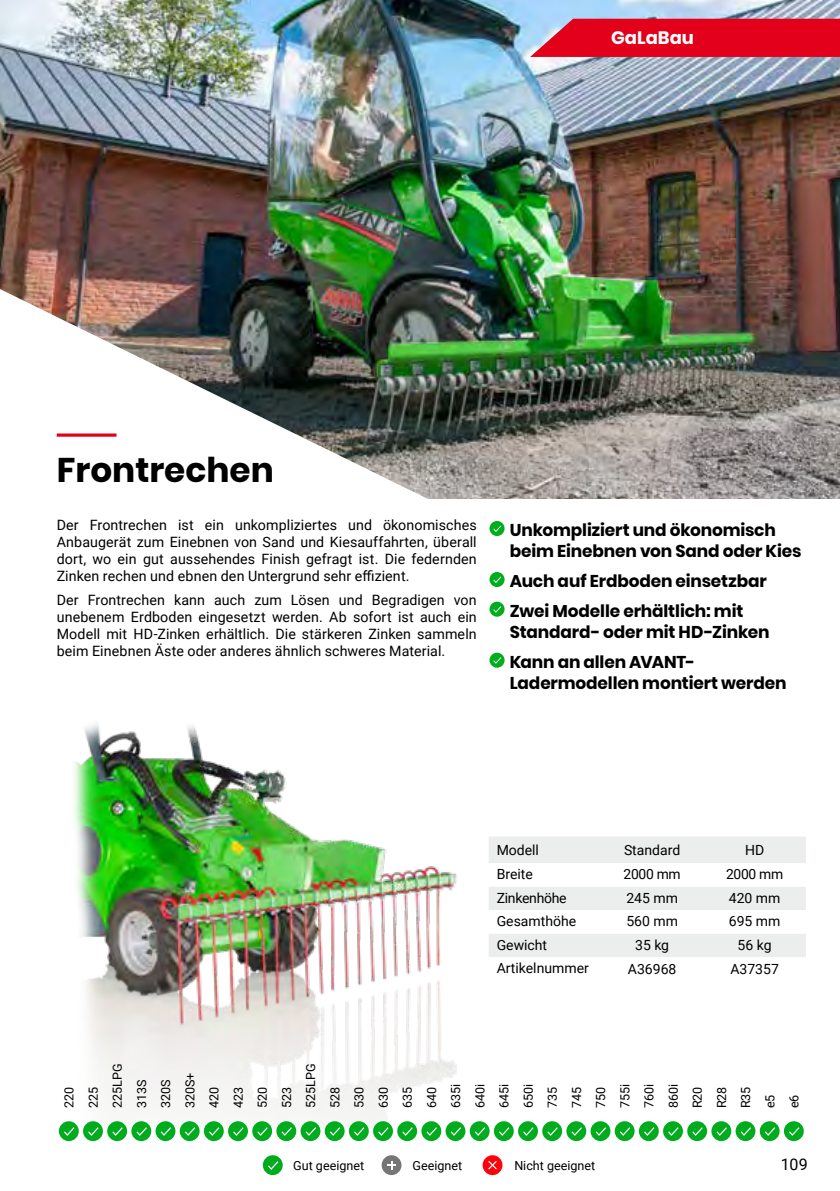
<style>
.page{position:relative;width:840px;height:1191px;background:#fff}
.page>*{position:absolute;margin:0;border:0;box-sizing:border-box;transform-origin:0 0}
.t1{font:700 34.2px "Poppins";color:#000}
.t2{font:700 18px "Poppins";color:#fff}
.t3{font:700 17px/29.6px "Poppins";letter-spacing:-.01em;color:#000}
.t4{font:16px "Roboto";color:#000}
.t5{font:14.2px/17px "Roboto";letter-spacing:.01em;color:#000;text-align:justify}
.t6{font:14px "Roboto";color:#000}
.t7{font:14px "Roboto";letter-spacing:-.02em;color:#000}
.t8{font:12.6px/24.2px "Roboto";color:#000}
</style>
<div class="page">
<img style="left:0;top:0;width:839px;height:498px">
<img style="left:0;top:289px;width:429px;height:210px">
<img style="left:59px;top:723px;width:406px;height:405px">
<div style="left:489px;top:521px;width:15px;height:15px;background:#00ad1d;border-radius:50%"></div>
<svg style="left:493px;top:525px;width:8px;height:7px"></svg>
<div style="left:489px;top:572px;width:15px;height:15px;background:#00ad1d;border-radius:50%"></div>
<svg style="left:493px;top:576px;width:8px;height:7px"></svg>
<svg style="left:489px;top:601px;width:15px;height:15px"></svg>
<svg style="left:493px;top:606px;width:8px;height:7px"></svg>
<svg style="left:489px;top:652px;width:15px;height:15px"></svg>
<svg style="left:493px;top:657px;width:8px;height:7px"></svg>
<svg style="left:57px;top:433px;width:59px;height:4px"></svg>
<div style="left:263px;top:1155px;width:19px;height:20px;background:#00ac1d;border-radius:50%"></div>
<svg style="left:268px;top:1161px;width:10px;height:8px"></svg>
<div style="left:381px;top:1155px;width:20px;height:20px;background:#767676;border-radius:50%"></div>
<svg style="left:387px;top:1161px;width:8px;height:8px"></svg>
<div style="left:482px;top:1155px;width:20px;height:20px;background:#ff010a;border-radius:50%"></div>
<svg style="left:488px;top:1161px;width:8px;height:8px"></svg>
<svg style="left:489px;top:837px;width:316px;height:120px"></svg>
<div style="left:59px;top:1121px;width:20px;height:20px;background:#00ac1d;border-radius:50%"></div>
<svg style="left:64px;top:1127px;width:10px;height:8px"></svg>
<div style="left:83px;top:1121px;width:20px;height:20px;background:#00ac1d;border-radius:50%"></div>
<svg style="left:88px;top:1127px;width:10px;height:8px"></svg>
<div style="left:107px;top:1121px;width:20px;height:20px;background:#00ac1d;border-radius:50%"></div>
<svg style="left:112px;top:1127px;width:11px;height:8px"></svg>
<div style="left:131px;top:1121px;width:20px;height:20px;background:#00ac1d;border-radius:50%"></div>
<svg style="left:136px;top:1127px;width:11px;height:8px"></svg>
<div style="left:155px;top:1121px;width:20px;height:20px;background:#00ac1d;border-radius:50%"></div>
<svg style="left:161px;top:1127px;width:10px;height:8px"></svg>
<div style="left:180px;top:1121px;width:19px;height:20px;background:#00ac1d;border-radius:50%"></div>
<svg style="left:185px;top:1127px;width:10px;height:8px"></svg>
<div style="left:204px;top:1121px;width:20px;height:20px;background:#00ac1d;border-radius:50%"></div>
<svg style="left:209px;top:1127px;width:10px;height:8px"></svg>
<div style="left:228px;top:1121px;width:20px;height:20px;background:#00ac1d;border-radius:50%"></div>
<svg style="left:233px;top:1127px;width:10px;height:8px"></svg>
<div style="left:252px;top:1121px;width:20px;height:20px;background:#00ac1d;border-radius:50%"></div>
<svg style="left:257px;top:1127px;width:10px;height:8px"></svg>
<div style="left:276px;top:1121px;width:20px;height:20px;background:#00ac1d;border-radius:50%"></div>
<svg style="left:281px;top:1127px;width:11px;height:8px"></svg>
<div style="left:300px;top:1121px;width:20px;height:20px;background:#00ac1d;border-radius:50%"></div>
<svg style="left:305px;top:1127px;width:11px;height:8px"></svg>
<div style="left:324px;top:1121px;width:20px;height:20px;background:#00ac1d;border-radius:50%"></div>
<svg style="left:330px;top:1127px;width:10px;height:8px"></svg>
<div style="left:349px;top:1121px;width:19px;height:20px;background:#00ac1d;border-radius:50%"></div>
<svg style="left:354px;top:1127px;width:10px;height:8px"></svg>
<div style="left:373px;top:1121px;width:20px;height:20px;background:#00ac1d;border-radius:50%"></div>
<svg style="left:378px;top:1127px;width:10px;height:8px"></svg>
<div style="left:397px;top:1121px;width:20px;height:20px;background:#00ac1d;border-radius:50%"></div>
<svg style="left:402px;top:1127px;width:10px;height:8px"></svg>
<div style="left:421px;top:1121px;width:20px;height:20px;background:#00ac1d;border-radius:50%"></div>
<svg style="left:426px;top:1127px;width:10px;height:8px"></svg>
<div style="left:445px;top:1121px;width:20px;height:20px;background:#00ac1d;border-radius:50%"></div>
<svg style="left:450px;top:1127px;width:11px;height:8px"></svg>
<div style="left:469px;top:1121px;width:20px;height:20px;background:#00ac1d;border-radius:50%"></div>
<svg style="left:475px;top:1127px;width:10px;height:8px"></svg>
<div style="left:493px;top:1121px;width:20px;height:20px;background:#00ac1d;border-radius:50%"></div>
<svg style="left:499px;top:1127px;width:10px;height:8px"></svg>
<div style="left:518px;top:1121px;width:19px;height:20px;background:#00ac1d;border-radius:50%"></div>
<svg style="left:523px;top:1127px;width:10px;height:8px"></svg>
<div style="left:542px;top:1121px;width:19px;height:20px;background:#00ac1d;border-radius:50%"></div>
<svg style="left:547px;top:1127px;width:10px;height:8px"></svg>
<div style="left:566px;top:1121px;width:20px;height:20px;background:#00ac1d;border-radius:50%"></div>
<svg style="left:571px;top:1127px;width:10px;height:8px"></svg>
<div style="left:590px;top:1121px;width:20px;height:20px;background:#00ac1d;border-radius:50%"></div>
<svg style="left:595px;top:1127px;width:10px;height:8px"></svg>
<div style="left:614px;top:1121px;width:20px;height:20px;background:#00ac1d;border-radius:50%"></div>
<svg style="left:620px;top:1127px;width:10px;height:8px"></svg>
<div style="left:638px;top:1121px;width:20px;height:20px;background:#00ac1d;border-radius:50%"></div>
<svg style="left:644px;top:1127px;width:10px;height:8px"></svg>
<svg style="left:662px;top:1121px;width:20px;height:20px"></svg>
<svg style="left:667px;top:1127px;width:11px;height:8px"></svg>
<svg style="left:686px;top:1121px;width:20px;height:20px"></svg>
<svg style="left:692px;top:1127px;width:10px;height:8px"></svg>
<div style="left:711px;top:1121px;width:19px;height:20px;background:#00ac1d;border-radius:50%"></div>
<svg style="left:716px;top:1127px;width:10px;height:8px"></svg>
<div style="left:735px;top:1121px;width:20px;height:20px;background:#00ac1d;border-radius:50%"></div>
<svg style="left:740px;top:1127px;width:10px;height:8px"></svg>
<div style="left:759px;top:1121px;width:20px;height:20px;background:#00ac1d;border-radius:50%"></div>
<svg style="left:765px;top:1128px;width:9px;height:7px"></svg>
<div style="left:783px;top:1121px;width:20px;height:20px;background:#00ac1d;border-radius:50%"></div>
<svg style="left:789px;top:1127px;width:10px;height:8px"></svg>
<svg style="left:530px;top:19px;width:309px;height:38px;background:#df0f29"></svg>
<p class="t2" style="left:611px;top:27px;width:84px">GaLaBau</p>
<h1 class="t1" style="left:57px;top:450px;width:218px">Frontrechen</h1>
<p class="t5" style="left:57px;top:516px;width:421px">Der Frontrechen ist ein unkompliziertes und ökonomisches Anbaugerät zum Einebnen von Sand und Kiesauffahrten, überall dort, wo ein gut aussehendes Finish gefragt ist. Die federnden Zinken rechen und ebnen den Untergrund sehr effizient.</p>
<p class="t5" style="left:57px;top:590px;width:421px">Der Frontrechen kann auch zum Lösen und Begradigen von unebenem Erdboden eingesetzt werden. Ab sofort ist auch ein Modell mit HD-Zinken erhältlich. Die stärkeren Zinken sammeln beim Einebnen Äste oder anderes ähnlich schweres Material.</p>
<p class="t3" style="left:509px;top:519px;width:293px;line-height:21.4px">Unkompliziert und ökonomisch beim Einebnen von Sand oder Kies</p>
<p class="t3" style="left:509px;top:566px;width:258px">Auch auf Erdboden einsetzbar<br>Zwei Modelle erhältlich: mit</p>
<p class="t3" style="left:509px;top:617px;width:261px">Standard- oder mit HD-Zinken<br>Kann an allen AVANT-</p>
<p class="t3" style="left:509px;top:668px;width:278px">Ladermodellen montiert werden</p>
<p class="t6" style="left:496px;top:840px;width:44px">Modell</p>
<p class="t6" style="left:623px;top:840px;width:58px">Standard</p>
<p class="t6" style="left:744px;top:840px;width:21px">HD</p>
<p class="t6" style="left:496px;top:864px;width:38px">Breite</p>
<p class="t6" style="left:623px;top:864px;width:59px">2000 mm</p>
<p class="t6" style="left:725px;top:864px;width:59px">2000 mm</p>
<p class="t7" style="left:496px;top:888px;width:71px">Zinkenhöhe</p>
<p class="t6" style="left:626px;top:888px;width:53px">245 mm</p>
<p class="t6" style="left:728px;top:888px;width:53px">420 mm</p>
<p class="t6" style="left:496px;top:911px;width:81px">Gesamthöhe</p>
<p class="t6" style="left:626px;top:911px;width:53px">560 mm</p>
<p class="t6" style="left:728px;top:911px;width:53px">695 mm</p>
<p class="t6" style="left:496px;top:935px;width:52px">Gewicht</p>
<p class="t6" style="left:634px;top:935px;width:36px">35 kg</p>
<p class="t6" style="left:737px;top:935px;width:36px">56 kg</p>
<p class="t6" style="left:496px;top:958px;width:94px">Artikelnummer</p>
<p class="t6" style="left:627px;top:959px;width:50px">A36968</p>
<p class="t6" style="left:730px;top:959px;width:50px">A37357</p>
<p class="t8" style="left:56px;top:1108px;width:46px;rotate:-90deg">220<br>225<br>225LPG<br>313S<br>320S<br>320S+<br>420<br>423<br>520<br>523<br>525LPG<br>528<br>530<br>630<br>635<br>640<br>635i<br>640i<br>645i<br>650i<br>735<br>745<br>750<br>755i<br>760i<br>860i<br>R20<br>R28<br>R35<br>e5<br>e6</p>
<p class="t8" style="left:293px;top:1152px;width:72px">Gut geeignet</p>
<p class="t8" style="left:412px;top:1152px;width:51px">Geeignet</p>
<p class="t8" style="left:514px;top:1152px;width:82px">Nicht geeignet</p>
<p class="t4" style="left:780px;top:1153px;width:28px">109</p>
</div>
